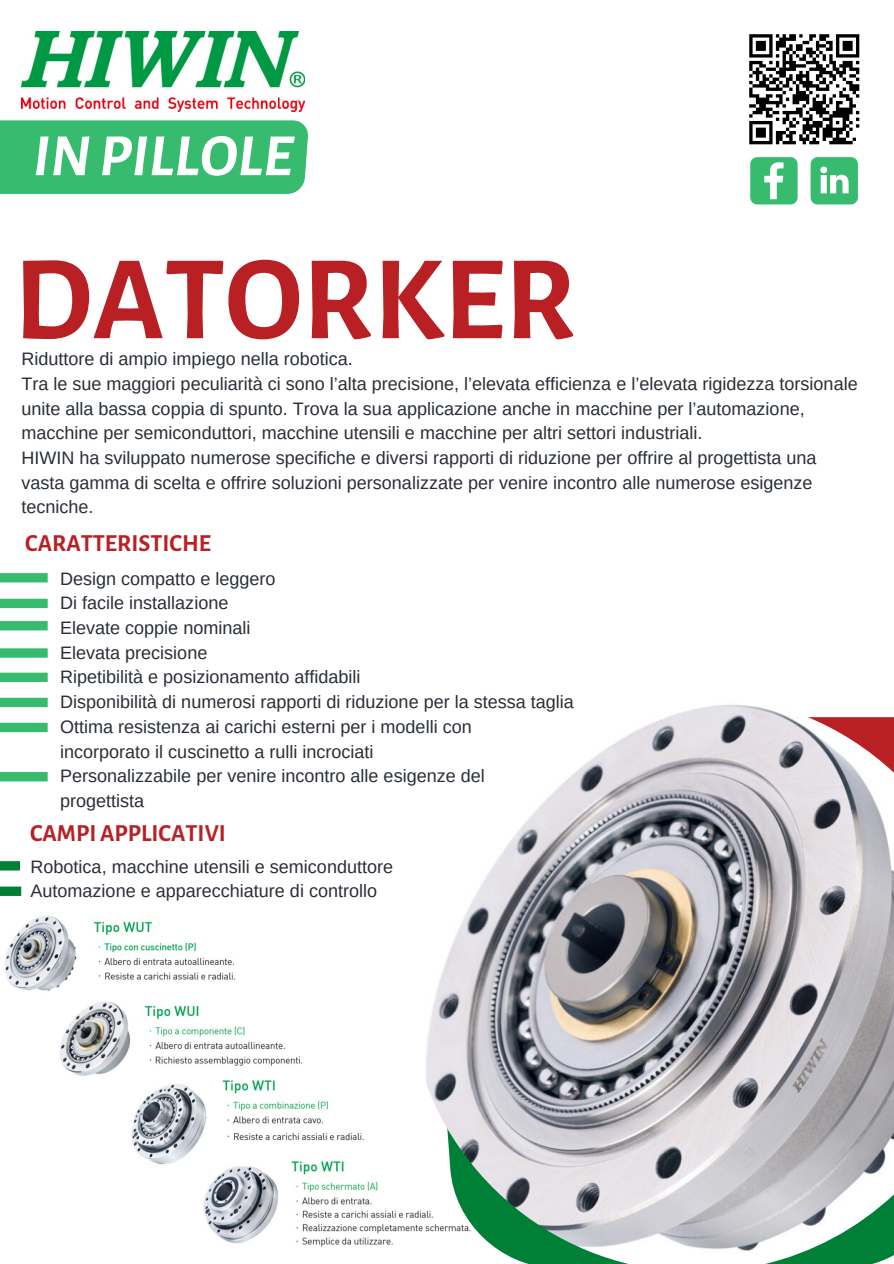
<style>
.page{position:relative;width:894px;height:1264px;background:#fff}
.page>*{position:absolute;margin:0;border:0;box-sizing:border-box;transform-origin:0 0}
.t1{font:700 120.15px "Alegreya Sans SC";color:#b92024}
.t2{font:italic 700 60px "Alegreya Sans SC";color:#fff}
.t3{font:700 24px "Alegreya Sans SC";color:#b92024}
.t4{font:18px/24.8px "Arimo";color:#292e36}
</style>
<div class="page">
<img style="left:5px;top:915px;width:231px;height:76px">
<img style="left:132px;top:1080px;width:232px;height:85px">
<img style="left:203px;top:1155px;width:205px;height:92px">
<img style="left:408px;top:705px;width:485px;height:558px">
<img style="left:21px;top:31px;width:283px;height:80px">
<div style="left:0;top:120px;width:308px;height:74px;background:#36bb6f"></div>
<img style="left:749px;top:34px;width:111px;height:111px">
<svg style="left:0;top:573px;width:48px;height:9px"></svg>
<svg style="left:0;top:598px;width:48px;height:10px"></svg>
<svg style="left:0;top:772px;width:48px;height:9px"></svg>
<svg style="left:0;top:722px;width:48px;height:10px"></svg>
<svg style="left:0;top:697px;width:48px;height:10px"></svg>
<svg style="left:0;top:672px;width:48px;height:10px"></svg>
<svg style="left:0;top:648px;width:48px;height:9px"></svg>
<svg style="left:0;top:621px;width:48px;height:9px"></svg>
<svg style="left:0;top:861px;width:20px;height:9px"></svg>
<svg style="left:0;top:886px;width:21px;height:10px"></svg>
<svg style="left:750px;top:157px;width:47px;height:47px"></svg>
<svg style="left:810px;top:157px;width:47px;height:47px"></svg>
<img style="left:60px;top:1001px;width:243px;height:75px">
<h2 class="t2" style="left:33px;top:121px;width:261px">INPILLOLE</h2>
<h1 class="t1" style="left:14px;top:230px;width:563px">DATORKER</h1>
<p class="t4" style="left:21px;top:347px;width:837px">Riduttore di ampio impiego nella robotica.<br>Tra le sue maggiori peculiarità ci sono l’alta precisione, l’elevata efficienza e l’elevata rigidezza torsionale unite alla bassa coppia di spunto. Trova la sua applicazione anche in macchine per l’automazione, macchine per semiconduttori, macchine utensili e macchine per altri settori industriali.<br>HIWIN ha sviluppato numerose specifiche e diversi rapporti di riduzione per offrire al progettista una vasta gamma di scelta e offrire soluzioni personalizzate per venire incontro alle numerose esigenze tecniche.</p>
<h3 class="t3" style="left:25px;top:529px;width:187px">CARATTERISTICHE</h3>
<p class="t4" style="left:60px;top:566px;width:515px">Design compatto e leggero<br>Di facile installazione<br>Elevate coppie nominali<br>Elevata precisione<br>Ripetibilità e posizionamento affidabili<br>Disponibilità di numerosi rapporti di riduzione per la stessa taglia Ottima resistenza ai carichi esterni per i modelli con<br>incorporato il cuscinetto a rulli incrociati<br>Personalizzabile per venire incontro alle esigenze del<br>progettista</p>
<h3 class="t3" style="left:30px;top:819px;width:197px">CAMPI APPLICATIVI</h3>
<p class="t4" style="left:31px;top:854px;width:364px">Robotica, macchine utensili e semiconduttore<br>Automazione e apparecchiature di controllo</p>
</div>
